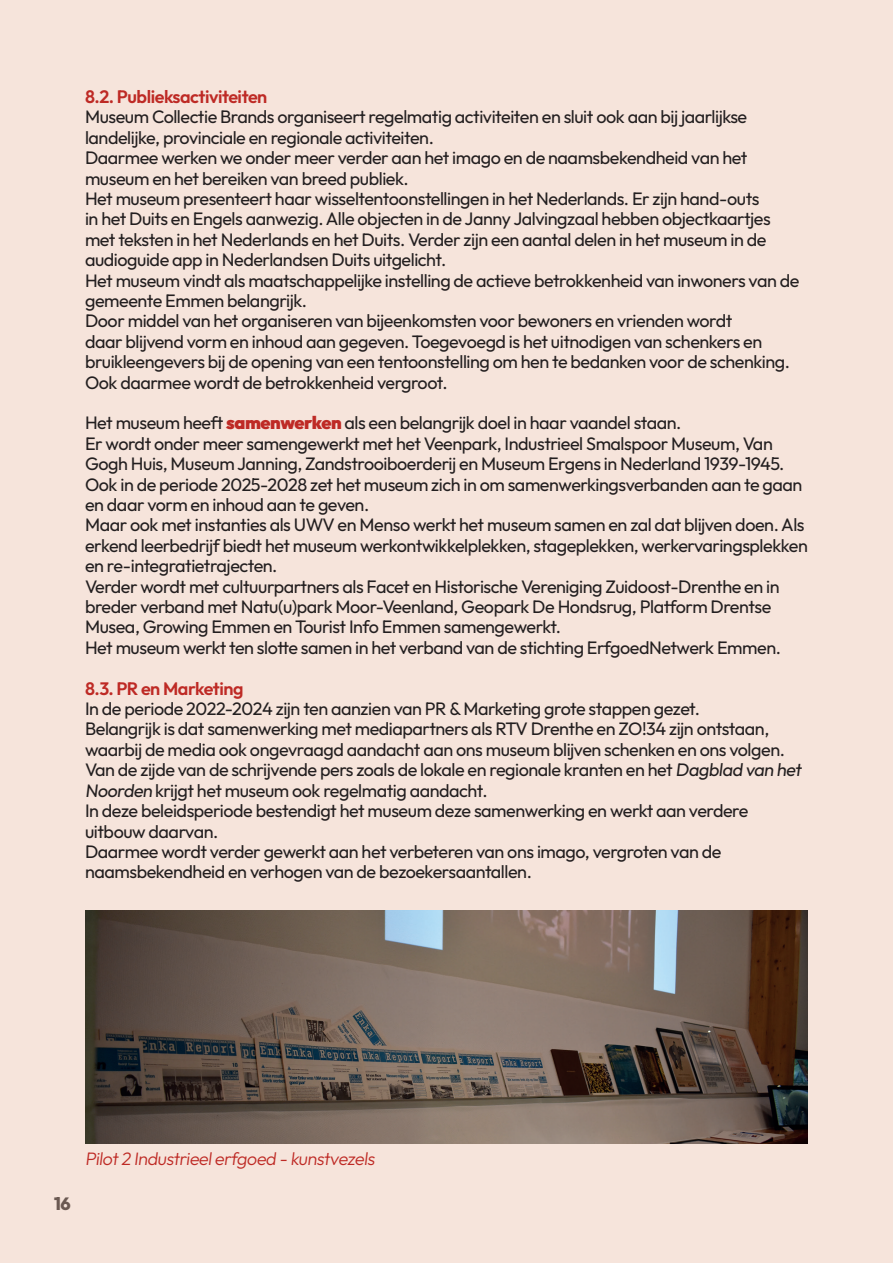
<style>
.page{position:relative;width:893px;height:1263px;background:#f6e4db}
.page>*{position:absolute;margin:0;border:0;box-sizing:border-box;transform-origin:0 0}
.t1{font:18px/20.4px "Outfit";letter-spacing:-.025em;color:#231f20}
.t2{font:600 18px "Outfit";letter-spacing:-.025em;color:#be2a25}
.t3{font:300 18px "Outfit";color:#be2a25}
.t4{font:800 17.7px "Outfit";color:#6b5952}
.s1{font-weight:900;color:#be2a25}
</style>
<div class="page">
<img style="left:85px;top:910px;width:723px;height:233px">
<p class="t2" style="left:85px;top:86px;width:184px">8.2. Publieksactiviteiten</p>
<p class="t1" style="left:85px;top:107px;width:716px">Museum Collectie Brands organiseert regelmatig activiteiten en sluit ook aan bij jaarlijkse landelijke, provinciale en regionale activiteiten.<br>Daarmee werken we onder meer verder aan het imago en de naamsbekendheid van het museum en het bereiken van breed publiek.<br>Het museum presenteert haar wisseltentoonstellingen in het Nederlands. Er zijn hand-outs<br>in het Duits en Engels aanwezig. Alle objecten in de Janny Jalvingzaal hebben objectkaartjes met teksten in het Nederlands en het Duits. Verder zijn een aantal delen in het museum in de audioguide app in Nederlandsen Duits uitgelicht.<br>Het museum vindt als maatschappelijke instelling de actieve betrokkenheid van inwoners van de gemeente Emmen belangrijk.<br>Door middel van het organiseren van bijeenkomsten voor bewoners en vrienden wordt<br>daar blijvend vorm en inhoud aan gegeven. Toegevoegd is het uitnodigen van schenkers en bruikleengevers bij de opening van een tentoonstelling om hen te bedanken voor de schenking.<br>Ook daarmee wordt de betrokkenheid vergroot.</p>
<p class="t1" style="left:85px;top:413px;width:724px">Het museum heeft <span class="s1">samenwerken</span> als een belangrijk doel in haar vaandel staan.<br>Er wordt onder meer samengewerkt met het Veenpark, Industrieel Smalspoor Museum, Van Gogh Huis, Museum Janning, Zandstrooiboerderij en Museum Ergens in Nederland 1939-1945.<br>Ook in de periode 2025-2028 zet het museum zich in om samenwerkingsverbanden aan te gaan en daar vorm en inhoud aan te geven.<br>Maar ook met instanties als UWV en Menso werkt het museum samen en zal dat blijven doen. Als erkend leerbedrijf biedt het museum werkontwikkelplekken, stageplekken, werkervaringsplekken en re-integratietrajecten.<br>Verder wordt met cultuurpartners als Facet en Historische Vereniging Zuidoost-Drenthe en in breder verband met Natu(u)park Moor-Veenland, Geopark De Hondsrug, Platform Drentse Musea, Growing Emmen en Tourist Info Emmen samengewerkt.<br>Het museum werkt ten slotte samen in het verband van de stichting ErfgoedNetwerk Emmen.</p>
<p class="t2" style="left:85px;top:678px;width:160px">8.3. PR en Marketing</p>
<p class="t1" style="left:85px;top:698px;width:720px">In de periode 2022-2024 zijn ten aanzien van PR &amp; Marketing grote stappen gezet.<br>Belangrijk is dat samenwerking met mediapartners als RTV Drenthe en ZO!34 zijn ontstaan, waarbij de media ook ongevraagd aandacht aan ons museum blijven schenken en ons volgen.<br>Van de zijde van de schrijvende pers zoals de lokale en regionale kranten en het Dagblad van het Noorden krijgt het museum ook regelmatig aandacht.<br>In deze beleidsperiode bestendigt het museum deze samenwerking en werkt aan verdere uitbouw daarvan.<br>Daarmee wordt verder gewerkt aan het verbeteren van ons imago, vergroten van de naamsbekendheid en verhogen van de bezoekersaantallen.</p>
<p class="t4" style="left:54px;top:1193px;width:18px">16</p>
<p class="t3" style="left:85px;top:1148px;width:294px">Pilot 2 Industrieelerfgoed - kunstvezels</p>
</div>
